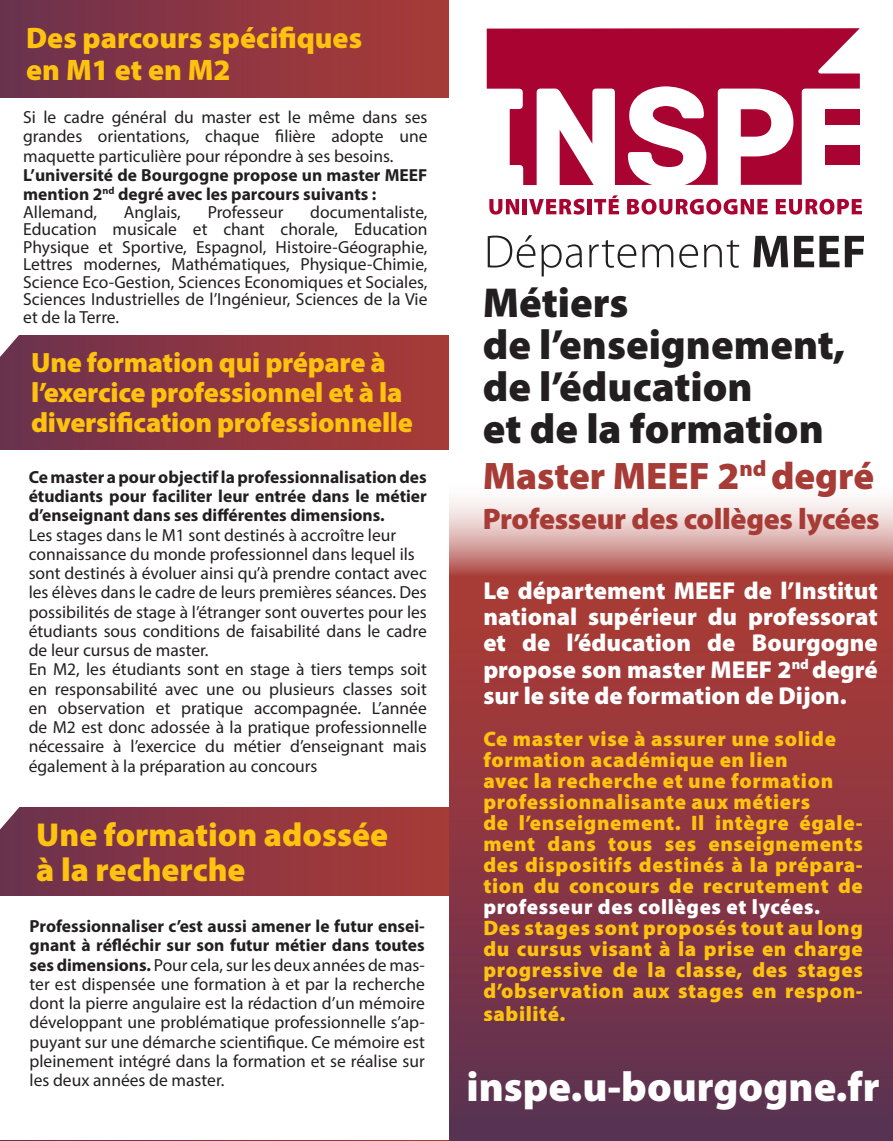
<style>
.page{position:relative;width:893px;height:1141px;background:#fff}
.page>*{position:absolute;margin:0;border:0;box-sizing:border-box;transform-origin:0 0}
.t1{font:900 42px "Myriad Pro";color:#231f20}
.t2{font:900 42px "Myriad Pro";color:#fff}
.t3{font:900 38.5px "Myriad Pro";color:#a73b35}
.t4{font:900 33.25px "Myriad Pro";color:#fec210}
.t5{font:900 29.75px "Myriad Pro";color:#fec210}
.t6{font:900 29.75px "Myriad Pro";letter-spacing:-.01em;color:#a73b35}
.t7{font:900 28px/29.8px "Myriad Pro";letter-spacing:-.01em;color:#fec210}
.t8{font:900 24.5px/26.2px "Myriad Pro";color:#fff;text-align:justify}
.t9{font:900 21px/21px "Myriad Pro";letter-spacing:.03em;color:#fec210}
.t10{font:900 21px "Myriad Pro";letter-spacing:.03em;color:#fff}
.t11{font:17.5px/19.2px "Myriad Pro";color:#231f20;text-align:justify}
.t12{font:700 17.5px/19.2px "Myriad Pro";color:#231f20}
.s1{font-weight:700}
</style>
<div class="page">
<svg style="left:449px;top:499px;width:444px;height:642px;background:#90444f"></svg>
<svg style="left:488px;top:235px;width:47px;height:33px"></svg>
<svg style="left:541px;top:244px;width:41px;height:32px"></svg>
<svg style="left:589px;top:240px;width:47px;height:28px"></svg>
<svg style="left:642px;top:244px;width:31px;height:23px"></svg>
<svg style="left:679px;top:244px;width:19px;height:24px"></svg>
<svg style="left:704px;top:240px;width:35px;height:28px"></svg>
<svg style="left:753px;top:236px;width:35px;height:31px"></svg>
<svg style="left:794px;top:236px;width:45px;height:31px"></svg>
<svg style="left:845px;top:236px;width:19px;height:31px"></svg>
<svg style="left:487px;top:28px;width:373px;height:157px;fill:#a90332"></svg>
<svg style="left:489px;top:199px;width:30px;height:16px"></svg>
<hr style="left:523px;top:199px;width:4px;height:15px;background:#a90332">
<svg style="left:529px;top:199px;width:56px;height:16px"></svg>
<div style="left:587px;top:199px;width:5px;height:15px;background:#a90332"></div>
<svg style="left:594px;top:195px;width:25px;height:19px"></svg>
<svg style="left:627px;top:199px;width:141px;height:16px"></svg>
<svg style="left:776px;top:199px;width:86px;height:16px"></svg>
<div style="left:0;top:0;width:449px;height:1141px;background:linear-gradient(to right,#6e3450,#ac3e39)"></div>
<div style="left:0;top:98px;width:449px;height:237px;background:#fff"></div>
<div style="left:0;top:450px;width:449px;height:356px;background:#fff"></div>
<div style="left:0;top:897px;width:449px;height:243px;background:#fff"></div>
<svg style="left:0;top:335px;width:21px;height:22px"></svg>
<svg style="left:0;top:806px;width:21px;height:23px"></svg>
<p class="t5" style="left:26px;top:19px;width:337px">Des parcours spécifiques</p>
<p class="t5" style="left:26px;top:50px;width:206px">en M1 et en M2</p>
<p class="t11" style="left:23px;top:107px;width:406px">Si le cadre général du master est le même dans ses grandes orientations, chaque filière adopte une maquette particulière pour répondre à ses besoins.</p>
<p class="t12" style="left:23px;top:165px;width:406px">L’université de Bourgogne propose un master MEEF mention 2<sup>nd</sup> degré avec les parcours suivants :</p>
<p class="t11" style="left:23px;top:202px;width:75px">Allemand,</p>
<p class="t11" style="left:124px;top:202px;width:59px">Anglais,</p>
<p class="t11" style="left:208px;top:202px;width:77px">Professeur</p>
<p class="t11" style="left:23px;top:203px;width:406px;line-height:17.5px;text-indent:287px">documentaliste, Education musicale et chant chorale, Education Physique et Sportive, Espagnol, Histoire-Géographie, Lettres modernes, Mathématiques, Physique-Chimie, Science Eco-Gestion, Sciences Economiques et Sociales, Sciences Industrielles de l’Ingénieur, Sciences de la Vie et de la Terre.</p>
<p class="t7" style="left:31px;top:347px;width:383px">Une formation qui prépare à l’exercice professionnel et à la diversification professionnelle</p>
<p class="t12" style="left:29px;top:467px;width:400px;text-align:justify">Ce master a pour objectif la professionnalisation des étudiants pour faciliter leur entrée dans le métier d’enseignant dans ses différentes dimensions.</p>
<p class="t11" style="left:29px;top:525px;width:369px">Les stages dans le M1 sont destinés à accroître leur</p>
<p class="t11" style="left:29px;top:544px;width:388px">connaissance du monde professionnel dans lequel ils</p>
<p class="t11" style="left:29px;top:563px;width:400px">sont destinés à évoluer ainsi qu’à prendre contact avec les élèves dans le cadre de leurs premières séances. Des possibilités de stage à l’étranger sont ouvertes pour les étudiants sous conditions de faisabilité dans le cadre de leur cursus de master.</p>
<p class="t11" style="left:29px;top:659px;width:400px">En M2, les étudiants sont en stage à tiers temps soit en responsabilité avec une ou plusieurs classes soit en observation et pratique accompagnée. L’année de M2 est donc adossée à la pratique professionnelle nécessaire à l’exercice du métier d’enseignant mais également à la préparation au concours</p>
<p class="t4" style="left:36px;top:812px;width:353px">Une formation adossée</p>
<p class="t4" style="left:36px;top:847px;width:211px">à la recherche</p>
<p class="t11" style="left:30px;top:916px;width:397px"><span class="s1">Professionnaliser c’est aussi amener le futur ensei&shy;gnant à réfléchir sur son futur métier dans toutes ses dimensions.</span> Pour cela, sur les deux années de mas&shy;ter est dispensée une formation à et par la recherche dont la pierre angulaire est la rédaction d’un mémoire développant une problématique professionnelle s’ap&shy;puyant sur une démarche scientifique. Ce mémoire est pleinement intégré dans la formation et se réalise sur les deux années de master.</p>
<p class="t1" style="left:483px;top:275px;width:147px">Métiers</p>
<p class="t1" style="left:483px;top:317px;width:364px">de l’enseignement,</p>
<p class="t1" style="left:483px;top:359px;width:272px">de l’éducation</p>
<p class="t1" style="left:483px;top:401px;width:343px">et de la formation</p>
<p class="t3" style="left:483px;top:450px;width:393px">Master MEEF 2<sup>nd</sup> degré</p>
<p class="t6" style="left:483px;top:499px;width:398px">Professeur des collèges lycées</p>
<h3 class="t8" style="left:483px;top:576px;width:396px">Le département MEEF de l’Institut national supérieur du professorat et de l’éducation de Bourgogne propose son master MEEF 2<sup>nd</sup> degré sur le site de formation de Dijon.</h3>
<p class="t9" style="left:483px;top:727px;width:381px">Ce master vise à assurer une solide formation académique en lien<br>avec la recherche et une formation professionnalisante aux métiers<br>de l’enseignement. Il intègre égale&shy;ment dans tous ses enseignements des dispositifs destinés à la prépara&shy;tion du concours de recrutement de</p>
<p class="t10" style="left:483px;top:893px;width:338px">professeur des collèges et lycées.</p>
<p class="t9" style="left:483px;top:916px;width:381px;text-align:justify">Des stages sont proposés tout au long du cursus visant à la prise en charge progressive de la classe, des stages d’observation aux stages en respon&shy;sabilité.</p>
<p class="t2" style="left:466px;top:1058px;width:415px">inspe.u-bourgogne.fr</p>
</div>
